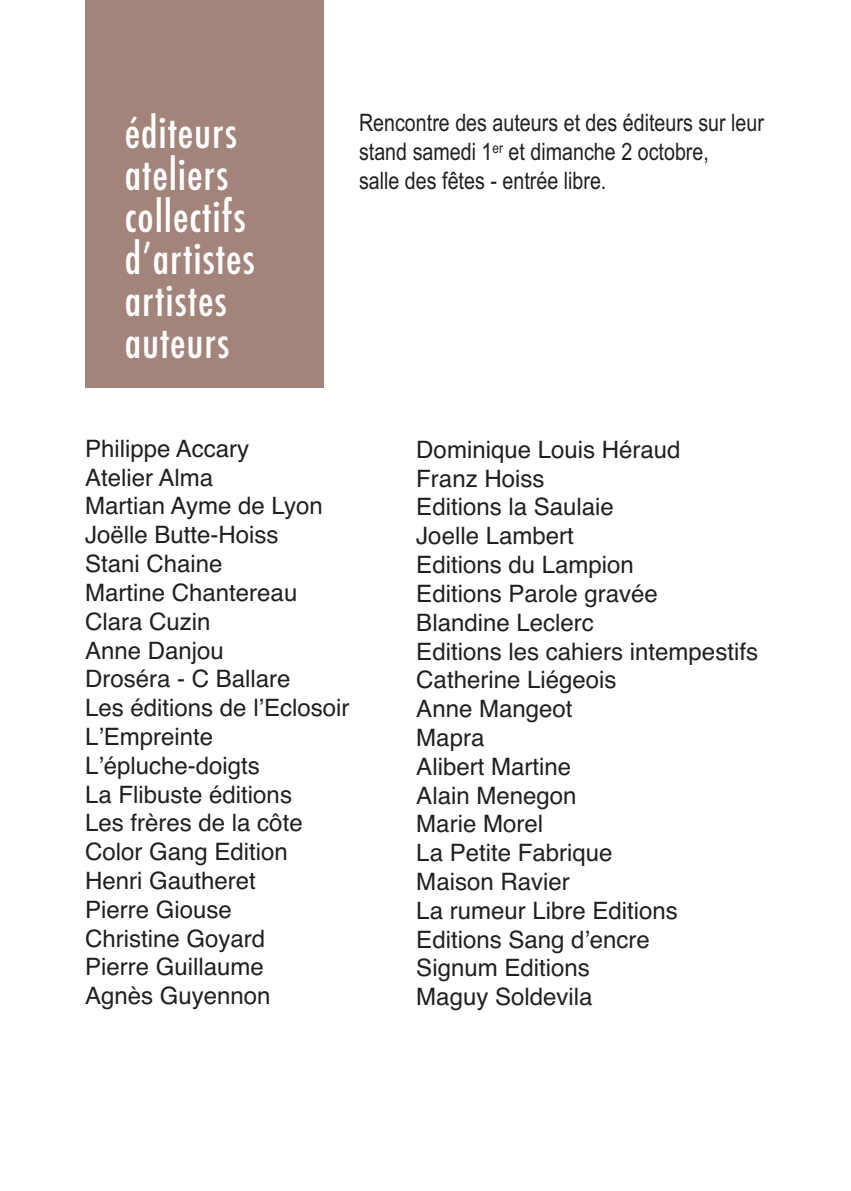
<style>
.page{position:relative;width:851px;height:1191px;background:#fff}
.page>*{position:absolute;margin:0;border:0;box-sizing:border-box;transform-origin:0 0}
.t1{font:500 condensed 42px/42px "Futura";letter-spacing:.02em;color:#fff}
.t2{font:24px/28.8px "Helvetica";color:#231f20}
.t3{font:24px/28.8px "Arial Narrow";color:#231f20}
</style>
<div class="page">
<div style="left:85px;top:0;width:238px;height:387px;background:#a3847b"></div>
<h1 class="t1" style="left:125px;top:113px;width:131px">éditeurs ateliers collectifs d’artistes artistes auteurs</h1>
<p class="t3" style="left:359px;top:108px;width:406px">Rencontre des auteurs et des éditeurs sur leur stand samedi 1<sup>er</sup> et dimanche 2 octobre,<br>salle des fêtes - entrée libre.</p>
<p class="t2" style="left:85px;top:434px;width:266px">Philippe Accary<br>Atelier Alma<br>Martian Ayme de Lyon<br>Joëlle Butte-Hoiss<br>Stani Chaine<br>Martine Chantereau<br>Clara Cuzin<br>Anne Danjou<br>Droséra - C Ballare<br>Les éditions de lʼEclosoir<br>LʼEmpreinte<br>Lʼépluche-doigts<br>La Flibuste éditions<br>Les frères de la côte<br>Color Gang Edition<br>Henri Gautheret<br>Pierre Giouse<br>Christine Goyard<br>Pierre Guillaume<br>Agnès Guyennon</p>
<p class="t2" style="left:416px;top:435px;width:343px">Dominique Louis Héraud<br>Franz Hoiss<br>Editions la Saulaie<br>Joelle Lambert<br>Editions du Lampion<br>Editions Parole gravée<br>Blandine Leclerc<br>Editions les cahiers intempestifs<br>Catherine Liégeois<br>Anne Mangeot<br>Mapra<br>Alibert Martine<br>Alain Menegon<br>Marie Morel<br>La Petite Fabrique<br>Maison Ravier<br>La rumeur Libre Editions<br>Editions Sang dʼencre<br>Signum Editions<br>Maguy Soldevila</p>
</div>
